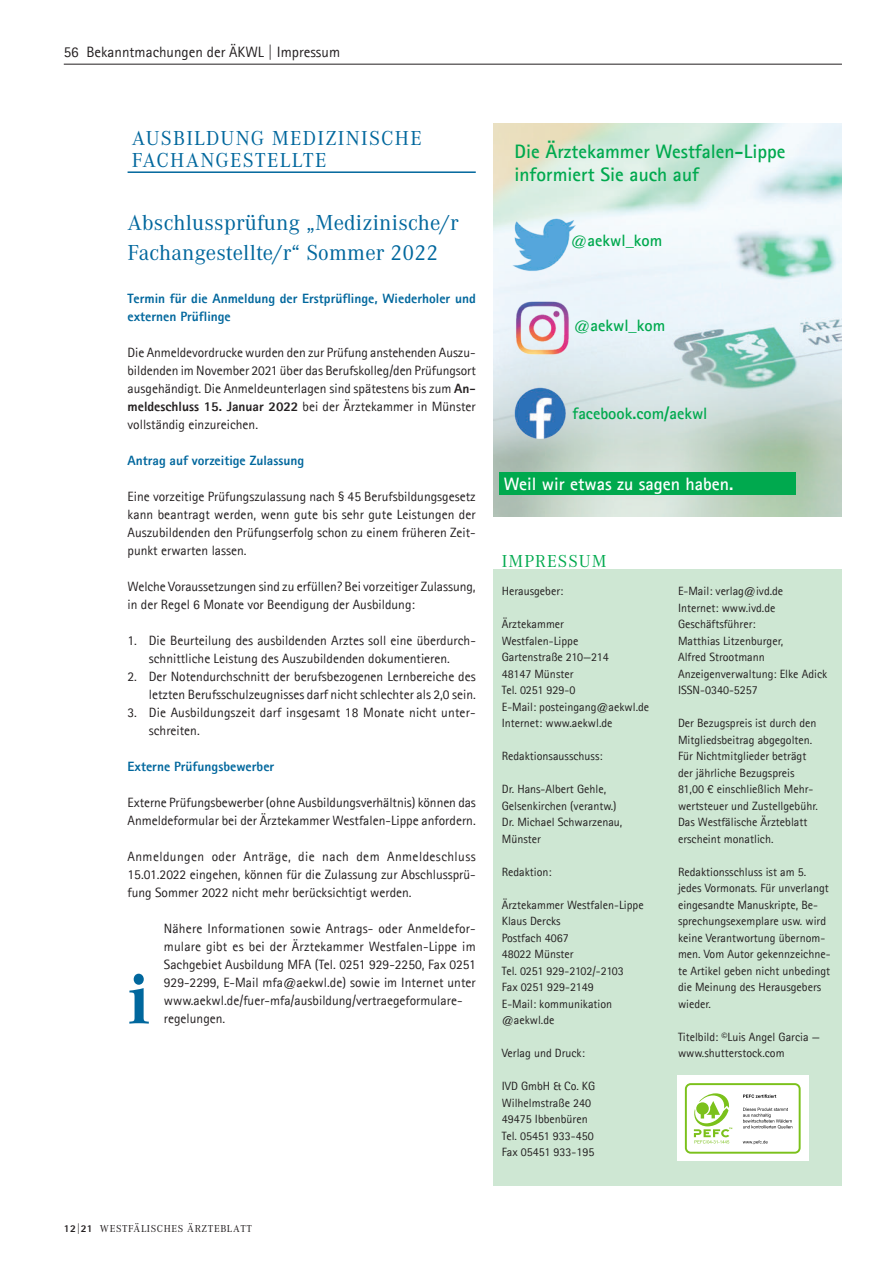
<style>
.page{position:relative;width:893px;height:1263px;background:#fff}
.page>*{position:absolute;margin:0;border:0;box-sizing:border-box;transform-origin:0 0}
.t1{font:700 72px "Corporate A Pro";color:#00679d}
.t2{font:22.5px/30px "Corporate A Pro";letter-spacing:.01em;color:#00679d}
.t3{font:21px/22.5px "Corporate A Pro";letter-spacing:.06em;color:#00679d}
.t4{font:700 19.5px/23.4px "Agfa Rotis Sans Serif";color:#00a94e}
.t5{font:700 18px "Agfa Rotis Sans Serif";color:#fff}
.t6{font:18px "Corporate A Pro";letter-spacing:.06em;color:#00a94e}
.t7{font:700 16.5px "Agfa Rotis Sans Serif";color:#00a94e}
.t8{font:15px "Agfa Rotis Sans Serif";color:#231f20}
.t9{font:13.5px/18px "Agfa Rotis Sans Serif";color:#231f20}
.t10{font:800 13.5px/18px "Agfa Rotis Sans Serif";color:#00679d}
.t11{font:12px/16.5px "Agfa Rotis Sans Serif";color:#231f20}
.t12{font:10.5px "Corporate A Pro";letter-spacing:.06em;color:#231f20}
.s1{font-weight:800}
.s2{font-family:"Agfa Rotis Sans Serif";font-weight:800}
</style>
<div class="page">
<hr style="left:64px;top:64px;width:778px;height:1px;background:#231f20">
<hr style="left:128px;top:171px;width:348px;height:2px;background:#00679d">
<div style="left:493px;top:569px;width:348px;height:616px;background:#cee7d3"></div>
<img style="left:494px;top:123px;width:348px;height:394px">
<div style="left:499px;top:472px;width:297px;height:23px;background:#00a94e"></div>
<img style="left:506px;top:301px;width:74px;height:57px">
<img style="left:504px;top:216px;width:73px;height:60px">
<img style="left:515px;top:387px;width:51px;height:51px">
<div style="left:677px;top:1076px;width:132px;height:85px;background:#fff"></div>
<div style="left:685px;top:1083px;width:116px;height:71px;border:2px solid #7bc11b;border-radius:5px"></div>
<svg style="left:743px;top:1094px;width:33px;height:4px"></svg>
<svg style="left:743px;top:1140px;width:25px;height:4px"></svg>
<svg style="left:743px;top:1108px;width:49px;height:20px"></svg>
<svg style="left:693px;top:1093px;width:39px;height:50px"></svg>
<p class="t8" style="left:64px;top:43px;width:278px">56 Bekanntmachungen der ÄKWL | Impressum</p>
<h3 class="t3" style="left:132px;top:126px;width:292px">AUSBILDUNG MEDIZINISCHE<br>FACHANGESTELLTE</h3>
<h2 class="t2" style="left:128px;top:207px;width:332px">Abschlussprüfung „Medizinische/r<br>Fachangestellte/r“ Sommer 2022</h2>
<p class="t10" style="left:128px;top:290px;width:350px">Termin für die Anmeldung der Erstprüflinge, Wiederholer und externen Prüflinge</p>
<p class="t9" style="left:128px;top:344px;width:350px;text-align:justify">Die Anmeldevordrucke wurden den zur Prüfung anstehenden Auszu&shy;bildenden im November 2021 über das Berufskolleg/den Prüfungsort ausgehändigt. Die Anmeldeunterlagen sind spätestens bis zum <span class="s1">An&shy;meldeschluss 15. Januar 2022</span> bei der Ärztekammer in Münster vollständig einzureichen.</p>
<p class="t10" style="left:128px;top:452px;width:178px">Antrag auf vorzeitige Zulassung</p>
<p class="t9" style="left:128px;top:488px;width:350px;text-align:justify">Eine vorzeitige Prüfungszulassung nach § 45 Berufsbildungsgesetz kann beantragt werden, wenn gute bis sehr gute Leistungen der Auszubildenden den Prüfungserfolg schon zu einem früheren Zeit&shy;punkt erwarten lassen.</p>
<p class="t9" style="left:128px;top:578px;width:349px">Welche Voraussetzungen sind zu erfüllen? Bei vorzeitiger Zulassung, in der Regel 6 Monate vor Beendigung der Ausbildung:</p>
<p class="t9" style="left:128px;top:632px;width:350px;text-align:center">1. Die Beurteilung des ausbildenden Arztes soll eine überdurch&shy;schnittliche Leistung des Auszubildenden dokumentieren.</p>
<p class="t9" style="left:128px;top:668px;width:350px;text-align:right">2. Der Notendurchschnitt der berufsbezogenen Lernbereiche des letzten Berufsschulzeugnisses darf nicht schlechter als 2,0 sein.</p>
<p class="t9" style="left:149px;top:704px;width:328px;text-indent:-21px">3. Die Ausbildungszeit darf insgesamt 18 Monate nicht unter&shy;schreiten.</p>
<p class="t10" style="left:128px;top:758px;width:148px">Externe Prüfungsbewerber</p>
<p class="t9" style="left:128px;top:794px;width:350px">Externe Prüfungsbewerber (ohne Ausbildungsverhältnis) können das<br>Anmeldeformular bei der Ärztekammer Westfalen-Lippe anfordern.</p>
<p class="t9" style="left:128px;top:848px;width:350px;text-align:justify">Anmeldungen oder Anträge, die nach dem Anmeldeschluss 15.01.2022 eingehen, können für die Zulassung zur Abschlussprü&shy;fung Sommer 2022 nicht mehr berücksichtigt werden.</p>
<h1 class="t1" style="left:128px;top:951px;width:24px">i</h1>
<p class="t9" style="left:164px;top:920px;width:313px">Nähere Informationen sowie Antrags- oder Anmeldefor&shy;mulare gibt es bei der Ärztekammer Westfalen-Lippe im Sachgebiet Ausbildung MFA (Tel. 0251 929-2250, Fax 0251<br>929-2299, E-Mail mfa@aekwl.de) sowie im Internet unter www.aekwl.de/fuer-mfa/ausbildung/vertraegeformulare&shy;regelungen.</p>
<h3 class="t4" style="left:514px;top:139px;width:273px">Die Ärztekammer Westfalen-Lippe informiert Sie auch auf</h3>
<p class="t7" style="left:571px;top:230px;width:93px">@aekwl_kom</p>
<p class="t7" style="left:574px;top:315px;width:93px">@aekwl_kom</p>
<p class="t7" style="left:572px;top:403px;width:137px">facebook.com/aekwl</p>
<h3 class="t5" style="left:504px;top:473px;width:231px">Weil wir etwas zu sagen haben.</h3>
<h3 class="t6" style="left:502px;top:549px;width:106px">IMPRESSUM</h3>
<p class="t11" style="left:502px;top:583px;width:63px">Herausgeber:</p>
<p class="t11" style="left:502px;top:616px;width:149px">Ärztekammer<br>Westfalen-Lippe<br>Gartenstraße 210—214<br>48147 Münster<br>Tel. 0251 929-0<br>E-Mail: posteingang@aekwl.de<br>Internet: www.aekwl.de</p>
<p class="t11" style="left:502px;top:748px;width:102px">Redaktionsausschuss:</p>
<p class="t11" style="left:502px;top:781px;width:122px">Dr. Hans-Albert Gehle,<br>Gelsenkirchen (verantw.)<br>Dr. Michael Schwarzenau,<br>Münster</p>
<p class="t11" style="left:502px;top:863px;width:51px">Redaktion:</p>
<p class="t11" style="left:502px;top:896px;width:143px">Ärztekammer Westfalen-Lippe<br>Klaus Dercks<br>Postfach 4067<br>48022 Münster<br>Tel. 0251 929-2102/-2103<br>Fax 0251 929-2149<br>E-Mail: kommunikation @aekwl.de</p>
<p class="t11" style="left:502px;top:1045px;width:85px">Verlag und Druck:</p>
<p class="t11" style="left:502px;top:1078px;width:95px">IVD GmbH &amp; Co. KG<br>Wilhelmstraße 240<br>49475 Ibbenbüren<br>Tel. 05451 933-450<br>Fax 05451 933-195</p>
<p class="t11" style="left:678px;top:583px;width:151px">E-Mail: verlag@ivd.de<br>Internet: www.ivd.de<br>Geschäftsführer:<br>Matthias Litzenburger,<br>Alfred Strootmann<br>Anzeigenverwaltung: Elke Adick<br>ISSN-0340-5257</p>
<p class="t11" style="left:678px;top:715px;width:141px">Der Bezugspreis ist durch den<br>Mitgliedsbeitrag abgegolten.<br>Für Nichtmitglieder beträgt der jährliche Bezugspreis<br>81,00 € einschließlich Mehr&shy;wertsteuer und Zustellgebühr.<br>Das Westfälische Ärzteblatt erscheint monatlich.</p>
<p class="t11" style="left:678px;top:863px;width:154px">Redaktionsschluss ist am 5. jedes Vormonats. Für unverlangt eingesandte Manuskripte, Be&shy;sprechungsexemplare usw. wird keine Verantwortung übernom&shy;men. Vom Autor gekennzeichne&shy;te Artikel geben nicht unbedingt die Meinung des Herausgebers wieder.</p>
<p class="t11" style="left:678px;top:1028px;width:143px">Titelbild: ©Luis Angel Garcia — www.shutterstock.com</p>
<p class="t12" style="left:64px;top:1221px;width:190px"><span class="s2">12|21</span> WESTFÄLISCHES ÄRZTEBLATT</p>
</div>
